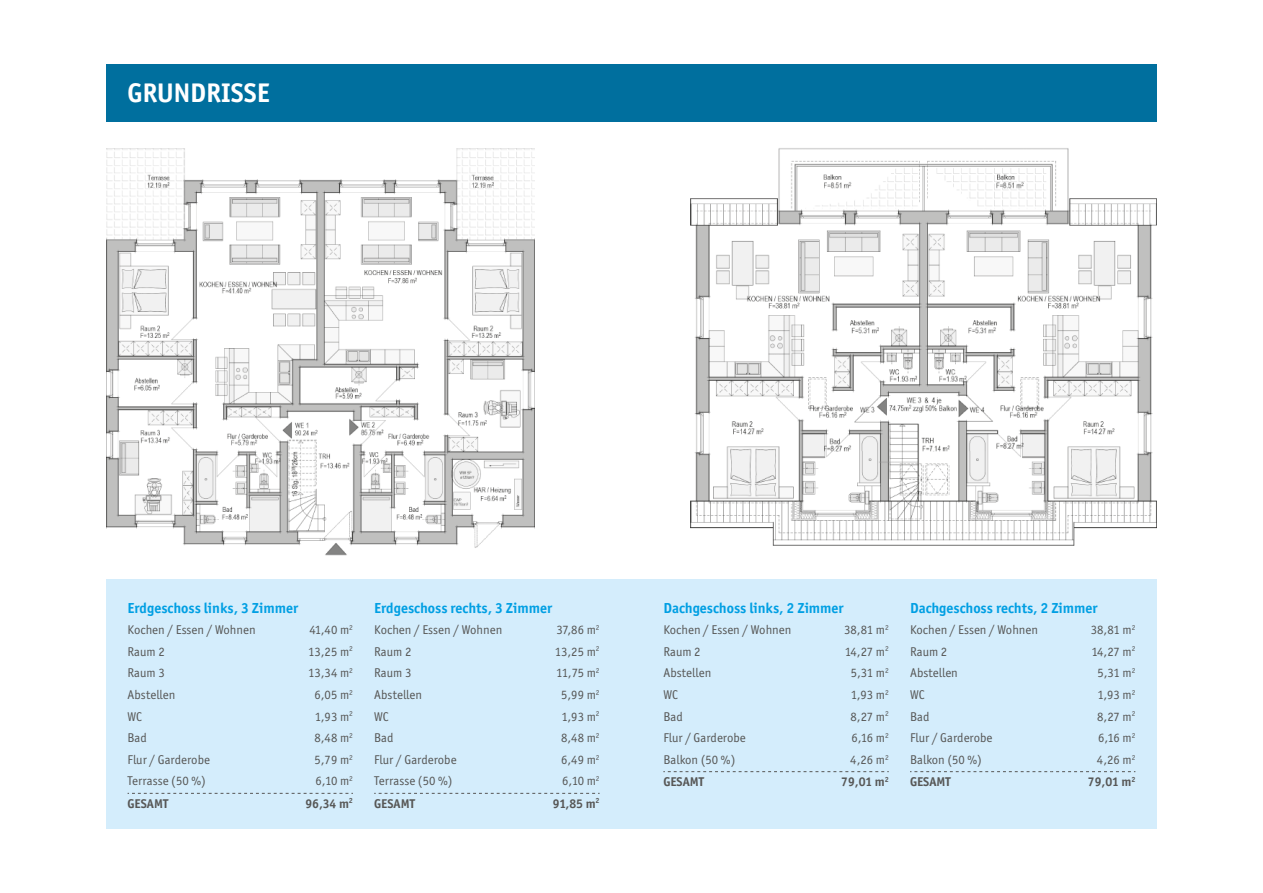
<style>
.page{position:relative;width:1263px;height:893px;background:#fff}
.page>*{position:absolute;margin:0;border:0;box-sizing:border-box;transform-origin:0 0}
.t1{font:700 27px "Officina Sans ITC Std";color:#fff}
.t2{font:700 14.55px "Officina Sans ITC Std";color:#009fe3}
.t3{font:12.75px "Officina Sans ITC Std";color:#575756}
.t4{font:700 12.75px "Officina Sans ITC Std";color:#575756}
</style>
<div class="page">
<div style="left:106px;top:580px;width:1051px;height:249px;background:#d4edfc"></div>
<svg style="left:128px;top:793px;width:225px;height:1px"></svg>
<img style="left:106px;top:149px;width:429px;height:406px">
<img style="left:691px;top:148px;width:466px;height:397px">
<div style="left:106px;top:64px;width:1051px;height:58px;background:#006f9e"></div>
<svg style="left:374px;top:793px;width:226px;height:1px"></svg>
<svg style="left:663px;top:771px;width:226px;height:1px"></svg>
<svg style="left:910px;top:771px;width:225px;height:1px"></svg>
<p class="t1" style="left:128px;top:77px;width:144px">GRUNDRISSE</p>
<p class="t2" style="left:128px;top:599px;width:172px">Erdgeschoss links, 3 Zimmer</p>
<p class="t3" style="left:128px;top:622px;width:130px">Kochen / Essen / Wohnen</p>
<p class="t3" style="left:309px;top:622px;width:45px">41,40 m<sup>2</sup></p>
<p class="t3" style="left:128px;top:644px;width:39px">Raum 2</p>
<p class="t3" style="left:308px;top:644px;width:46px">13,25 m<sup>2</sup></p>
<p class="t3" style="left:128px;top:665px;width:39px">Raum 3</p>
<p class="t3" style="left:308px;top:665px;width:46px">13,34 m<sup>2</sup></p>
<p class="t3" style="left:128px;top:687px;width:49px">Abstellen</p>
<p class="t3" style="left:314px;top:687px;width:40px">6,05 m<sup>2</sup></p>
<p class="t3" style="left:128px;top:709px;width:16px">WC</p>
<p class="t3" style="left:315px;top:709px;width:40px">1,93 m<sup>2</sup></p>
<p class="t3" style="left:128px;top:731px;width:21px">Bad</p>
<p class="t3" style="left:314px;top:731px;width:40px">8,48 m<sup>2</sup></p>
<p class="t3" style="left:128px;top:752px;width:84px">Flur / Garderobe</p>
<p class="t3" style="left:314px;top:752px;width:40px">5,79 m<sup>2</sup></p>
<p class="t3" style="left:128px;top:774px;width:80px">Terrasse (50 %)</p>
<p class="t3" style="left:316px;top:774px;width:39px">6,10 m<sup>2</sup></p>
<p class="t4" style="left:128px;top:795px;width:42px">GESAMT</p>
<p class="t4" style="left:305px;top:795px;width:49px">96,34 m<sup>2</sup></p>
<p class="t2" style="left:374px;top:599px;width:179px">Erdgeschoss rechts, 3 Zimmer</p>
<p class="t3" style="left:374px;top:622px;width:130px">Kochen / Essen / Wohnen</p>
<p class="t3" style="left:557px;top:622px;width:44px">37,86 m<sup>2</sup></p>
<p class="t3" style="left:374px;top:644px;width:39px">Raum 2</p>
<p class="t3" style="left:555px;top:644px;width:46px">13,25 m<sup>2</sup></p>
<p class="t3" style="left:374px;top:665px;width:39px">Raum 3</p>
<p class="t3" style="left:556px;top:665px;width:45px">11,75 m<sup>2</sup></p>
<p class="t3" style="left:374px;top:687px;width:49px">Abstellen</p>
<p class="t3" style="left:561px;top:687px;width:40px">5,99 m<sup>2</sup></p>
<p class="t3" style="left:374px;top:709px;width:16px">WC</p>
<p class="t3" style="left:561px;top:709px;width:40px">1,93 m<sup>2</sup></p>
<p class="t3" style="left:374px;top:731px;width:21px">Bad</p>
<p class="t3" style="left:561px;top:731px;width:40px">8,48 m<sup>2</sup></p>
<p class="t3" style="left:374px;top:752px;width:84px">Flur / Garderobe</p>
<p class="t3" style="left:561px;top:752px;width:40px">6,49 m<sup>2</sup></p>
<p class="t3" style="left:374px;top:774px;width:80px">Terrasse (50 %)</p>
<p class="t3" style="left:562px;top:774px;width:39px">6,10 m<sup>2</sup></p>
<p class="t4" style="left:374px;top:795px;width:42px">GESAMT</p>
<p class="t4" style="left:553px;top:795px;width:48px">91,85 m<sup>2</sup></p>
<p class="t2" style="left:663px;top:599px;width:182px">Dachgeschoss links, 2 Zimmer</p>
<p class="t3" style="left:663px;top:622px;width:130px">Kochen / Essen / Wohnen</p>
<p class="t3" style="left:844px;top:622px;width:46px">38,81 m<sup>2</sup></p>
<p class="t3" style="left:663px;top:644px;width:39px">Raum 2</p>
<p class="t3" style="left:845px;top:644px;width:46px">14,27 m<sup>2</sup></p>
<p class="t3" style="left:663px;top:665px;width:49px">Abstellen</p>
<p class="t3" style="left:851px;top:665px;width:40px">5,31 m<sup>2</sup></p>
<p class="t3" style="left:663px;top:687px;width:16px">WC</p>
<p class="t3" style="left:851px;top:687px;width:40px">1,93 m<sup>2</sup></p>
<p class="t3" style="left:663px;top:709px;width:21px">Bad</p>
<p class="t3" style="left:851px;top:709px;width:40px">8,27 m<sup>2</sup></p>
<p class="t3" style="left:663px;top:731px;width:84px">Flur / Garderobe</p>
<p class="t3" style="left:851px;top:731px;width:39px">6,16 m<sup>2</sup></p>
<p class="t3" style="left:663px;top:752px;width:73px">Balkon (50 %)</p>
<p class="t3" style="left:850px;top:752px;width:40px">4,26 m<sup>2</sup></p>
<p class="t4" style="left:663px;top:774px;width:42px">GESAMT</p>
<p class="t4" style="left:841px;top:774px;width:49px">79,01 m<sup>2</sup></p>
<p class="t2" style="left:910px;top:599px;width:189px">Dachgeschoss rechts, 2 Zimmer</p>
<p class="t3" style="left:910px;top:622px;width:130px">Kochen / Essen / Wohnen</p>
<p class="t3" style="left:1091px;top:622px;width:46px">38,81 m<sup>2</sup></p>
<p class="t3" style="left:910px;top:644px;width:39px">Raum 2</p>
<p class="t3" style="left:1091px;top:644px;width:46px">14,27 m<sup>2</sup></p>
<p class="t3" style="left:910px;top:665px;width:49px">Abstellen</p>
<p class="t3" style="left:1097px;top:665px;width:40px">5,31 m<sup>2</sup></p>
<p class="t3" style="left:910px;top:687px;width:16px">WC</p>
<p class="t3" style="left:1097px;top:687px;width:40px">1,93 m<sup>2</sup></p>
<p class="t3" style="left:910px;top:709px;width:21px">Bad</p>
<p class="t3" style="left:1097px;top:709px;width:40px">8,27 m<sup>2</sup></p>
<p class="t3" style="left:910px;top:731px;width:84px">Flur / Garderobe</p>
<p class="t3" style="left:1098px;top:731px;width:39px">6,16 m<sup>2</sup></p>
<p class="t3" style="left:910px;top:752px;width:73px">Balkon (50 %)</p>
<p class="t3" style="left:1097px;top:752px;width:40px">4,26 m<sup>2</sup></p>
<p class="t4" style="left:910px;top:774px;width:42px">GESAMT</p>
<p class="t4" style="left:1088px;top:774px;width:49px">79,01 m<sup>2</sup></p>
</div>
